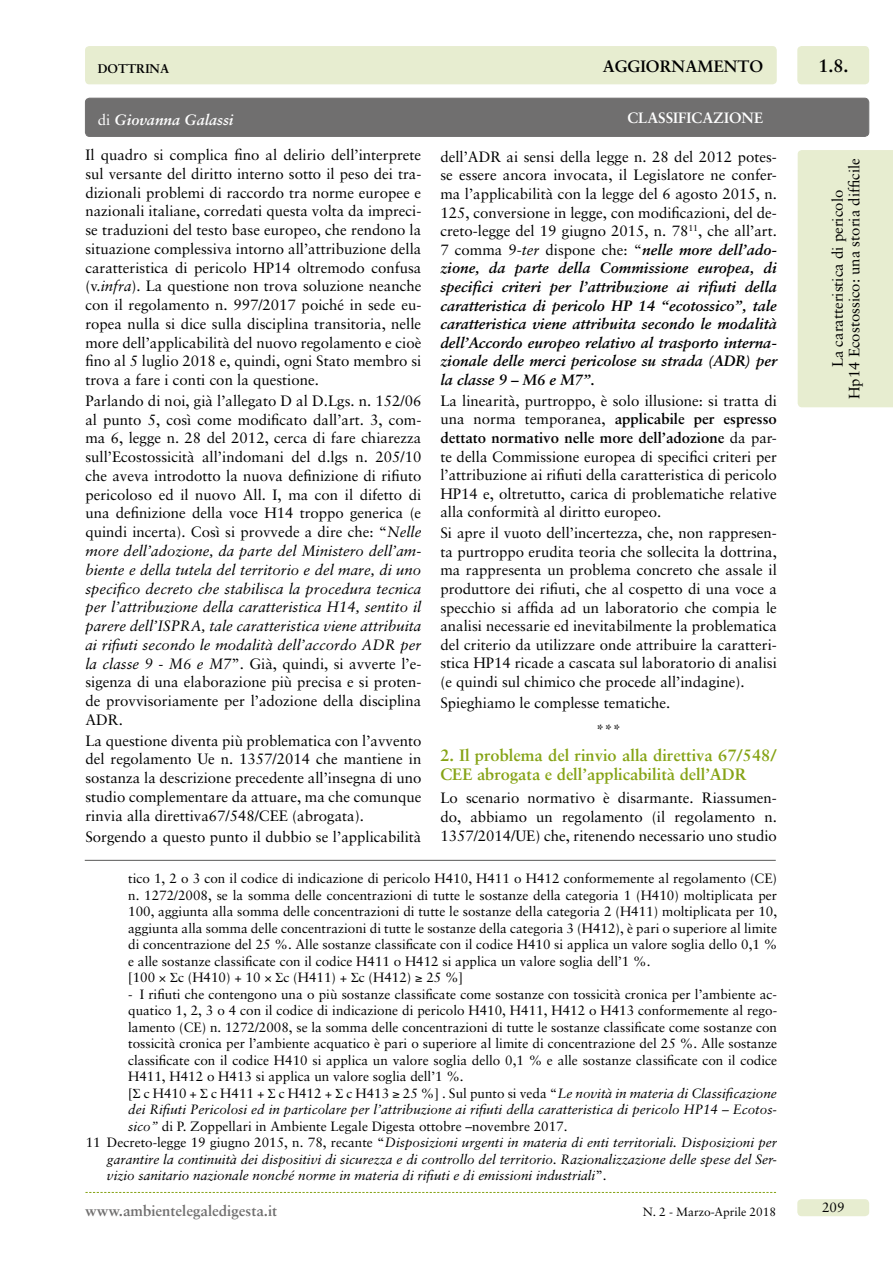
<style>
.page{position:relative;width:893px;height:1263px;background:#fff}
.page>*{position:absolute;margin:0;border:0;box-sizing:border-box;transform-origin:0 0}
.t1{font:700 18px "Sabon";color:#000}
.t2{font:700 16.5px/19.5px "Sabon";color:#86a315}
.t3{font:700 16.5px "Sabon";color:#000}
.t4{font:15px/18.8px "Sabon";color:#000;text-align:justify}
.t5{font:italic 700 15px/18.6px "Sabon";color:#000;text-align:justify}
.t6{font:700 15px "Sabon";color:#706f6f}
.t7{font:italic 700 15px "Sabon";color:#fff}
.t8{font:700 15px "Sabon";color:#fff}
.t9{font:13.5px/16.5px "Sabon";color:#000}
.t10{font:italic 13.5px "Sabon";color:#000}
.t11{font:700 12.6px "Sabon";color:#000}
.t12{font:12px "Sabon";letter-spacing:-.005em;color:#000}
.s1{font-weight:400;font-style:normal}
.s2{font-style:italic}
.s3{font-weight:400}
.s4{font-weight:700}
.s5{font-family:"Times New Roman"}
.s6{font-style:normal}
</style>
<div class="page">
<div style="left:797px;top:46px;width:72px;height:38px;background:#e7edd0;border-radius:4px"></div>
<div style="left:85px;top:46px;width:692px;height:38px;background:#e7edd0;border-radius:4px"></div>
<div style="left:797px;top:1199px;width:72px;height:17px;background:#e7edd0;border-radius:4px"></div>
<svg style="left:85px;top:1192px;width:691px;height:1px"></svg>
<div style="left:85px;top:98px;width:784px;height:38px;background:#706f6f;border-radius:4px"></div>
<div style="left:85px;top:98px;width:784px;height:39px;border:1px solid #706f6f;border-radius:4px"></div>
<div style="left:798px;top:150px;width:95px;height:257px;background:#e7edd0"></div>
<hr style="left:85px;top:860px;width:691px;height:1px;background:#575756">
<p class="t11" style="left:98px;top:61px;width:73px">DOTTRINA</p>
<p class="t1" style="left:818px;top:55px;width:32px">1.8.</p>
<p class="t8" style="left:627px;top:108px;width:137px">CLASSIFICAZIONE</p>
<p class="t3" style="left:603px;top:56px;width:162px">AGGIORNAMENTO</p>
<p class="t7" style="left:98px;top:111px;width:137px"><span class="s1">di</span> Giovanna Galassi</p>
<p class="t4" style="left:85px;top:145px;width:337px">Il quadro si complica fino al delirio dell’interprete sul versante del diritto interno sotto il peso dei tra&shy;dizionali problemi di raccordo tra norme europee e nazionali italiane, corredati questa volta da impreci&shy;se traduzioni del testo base europeo, che rendono la situazione complessiva intorno all’attribuzione della caratteristica di pericolo HP14 oltremodo confusa (v.<span class="s2">infra</span>). La questione non trova soluzione neanche con il regolamento n. 997/2017 poiché in sede eu&shy;ropea nulla si dice sulla disciplina transitoria, nelle more dell’applicabilità del nuovo regolamento e cioè fino al 5 luglio 2018 e, quindi, ogni Stato membro si trova a fare i conti con la questione.</p>
<p class="t4" style="left:85px;top:391px;width:337px">Parlando di noi, già l’allegato D al D.Lgs. n. 152/06 al punto 5, così come modificato dall’art. 3, com&shy;ma 6, legge n. 28 del 2012, cerca di fare chiarezza sull’Ecostossicità all’indomani del d.lgs n. 205/10 che aveva introdotto la nuova definizione di rifiuto pericoloso ed il nuovo All. I, ma con il difetto di una definizione della voce H14 troppo generica (e quindi incerta). Così si provvede a dire che: “<span class="s2">Nelle more dell’adozione, da parte del Ministero dell’am&shy;biente e della tutela del territorio e del mare, di uno specifico decreto che stabilisca la procedura tecnica per l’attribuzione della caratteristica H14, sentito il parere dell’ISPRA, tale caratteristica viene attribuita ai rifiuti secondo le modalità dell’accordo ADR per la classe 9 - M6 e M7</span>”. Già, quindi, si avverte l’e&shy;sigenza di una elaborazione più precisa e si proten&shy;de provvisoriamente per l’adozione della disciplina ADR.</p>
<p class="t4" style="left:85px;top:731px;width:337px">La questione diventa più problematica con l’avvento del regolamento Ue n. 1357/2014 che mantiene in sostanza la descrizione precedente all’insegna di uno studio complementare da attuare, ma che comunque rinvia alla direttiva67/548/CEE (abrogata).</p>
<p class="t4" style="left:85px;top:827px;width:337px">Sorgendo a questo punto il dubbio se l’applicabilità</p>
<p class="t5" style="left:440px;top:147px;width:338px"><span class="s1">dell’ADR ai sensi della legge n. 28 del 2012 potes&shy;se essere ancora invocata, il Legislatore ne confer&shy;ma l’applicabilità con la legge del 6 agosto 2015, n.<br>125, conversione in legge, con modificazioni, del de&shy;creto-legge del 19 giugno 2015, n. 78</span><sup>11</sup><span class="s1">, che all’art.<br>7 comma 9-</span><span class="s3">ter</span> <span class="s1">dispone che: “</span>nelle more dell’ado&shy;zione, da parte della Commissione europea, di specifici criteri per l’attribuzione ai rifiuti della caratteristica di pericolo HP 14 “ecotossico”, tale caratteristica viene attribuita secondo le modalità dell’Accordo europeo relativo al trasporto interna&shy;zionale delle merci pericolose su strada (ADR) per la classe 9 – M6 e M7”.</p>
<p class="t4" style="left:440px;top:391px;width:338px">La linearità, purtroppo, è solo illusione: si tratta di una norma temporanea, <span class="s4">applicabile per espresso dettato normativo nelle more dell’adozione</span> da par&shy;te della Commissione europea di specifici criteri per l’attribuzione ai rifiuti della caratteristica di pericolo HP14 e, oltretutto, carica di problematiche relative alla conformità al diritto europeo.</p>
<p class="t4" style="left:440px;top:523px;width:338px">Si apre il vuoto dell’incertezza, che, non rappresen&shy;ta purtroppo erudita teoria che sollecita la dottrina, ma rappresenta un problema concreto che assale il produttore dei rifiuti, che al cospetto di una voce a specchio si affida ad un laboratorio che compia le analisi necessarie ed inevitabilmente la problematica del criterio da utilizzare onde attribuire la caratteri&shy;stica HP14 ricade a cascata sul laboratorio di analisi (e quindi sul chimico che procede all’indagine).</p>
<p class="t4" style="left:596px;top:689px;width:76px;line-height:27.3px;text-indent:-156px">Spieghiamo le complesse tematiche. ***</p>
<p class="t2" style="left:440px;top:745px;width:338px">2. Il problema del rinvio alla direttiva 67/548/<br>CEE abrogata e dell’applicabilità dell’ADR</p>
<p class="t4" style="left:440px;top:789px;width:338px">Lo scenario normativo è disarmante. Riassumen&shy;do, abbiamo un regolamento (il regolamento n.<br>1357/2014/UE) che, ritenendo necessario uno studio</p>
<p class="t9" style="left:128px;top:870px;width:650px">tico 1, 2 o 3 con il codice di indicazione di pericolo H410, H411 o H412 conformemente al regolamento (CE) n. 1272/2008, se la somma delle concentrazioni di tutte le sostanze della categoria 1 (H410) moltiplicata per 100, aggiunta alla somma delle concentrazioni di tutte le sostanze della categoria 2 (H411) moltiplicata per 10, aggiunta alla somma delle concentrazioni di tutte le sostanze della categoria 3 (H412), è pari o superiore al limite di concentrazione del 25 %. Alle sostanze classificate con il codice H410 si applica un valore soglia dello 0,1 % e alle sostanze classificate con il codice H411 o H412 si applica un valore soglia dell’1 %.<br>[100 × <span class="s5">Σ</span>c (H410) + 10 × <span class="s5">Σ</span>c (H411) + <span class="s5">Σ</span>c (H412) ≥ 25 %]</p>
<p class="t9" style="left:128px;top:986px;width:650px">- I rifiuti che contengono una o più sostanze classificate come sostanze con tossicità cronica per l’ambiente ac-</p>
<p class="t9" style="left:128px;top:1002px;width:650px">quatico 1, 2, 3 o 4 con il codice di indicazione di pericolo H410, H411, H412 o H413 conformemente al rego-</p>
<p class="t9" style="left:128px;top:1019px;width:650px">lamento (CE) n. 1272/2008, se la somma delle concentrazioni di tutte le sostanze classificate come sostanze con</p>
<p class="t9" style="left:128px;top:1035px;width:650px">tossicità cronica per l’ambiente acquatico è pari o superiore al limite di concentrazione del 25 %. Alle sostanze</p>
<p class="t9" style="left:128px;top:1052px;width:650px">classificate con il codice H410 si applica un valore soglia dello 0,1 % e alle sostanze classificate con il codice</p>
<p class="t9" style="left:128px;top:1068px;width:337px">H411, H412 o H413 si applica un valore soglia dell’1 %.</p>
<p class="t9" style="left:128px;top:1085px;width:650px">[<span class="s5">Σ</span> c H410 + <span class="s5">Σ</span> c H411 + <span class="s5">Σ</span> c H412 + <span class="s5">Σ</span> c H413 ≥ 25 %] . Sul punto si veda “<span class="s2">Le novità in materia di Classificazione</span></p>
<p class="t10" style="left:128px;top:1102px;width:650px">dei Rifiuti Pericolosi ed in particolare per l’attribuzione ai rifiuti della caratteristica di pericolo HP14 – Ecotos-</p>
<p class="t9" style="left:128px;top:1118px;width:441px"><span class="s2">sico”</span> di P. Zoppellari in Ambiente Legale Digesta ottobre –novembre 2017.</p>
<p class="t10" style="left:86px;top:1135px;width:693px"><span class="s6">11 Decreto-legge 19 giugno 2015, n. 78, recante “</span>Disposizioni urgenti in materia di enti territoriali. Disposizioni per</p>
<p class="t10" style="left:107px;top:1151px;width:672px">garantire la continuità dei dispositivi di sicurezza e di controllo del territorio. Razionalizzazione delle spese del Ser-</p>
<p class="t10" style="left:107px;top:1168px;width:501px">vizio sanitario nazionale nonché norme in materia di rifiuti e di emissioni industriali<span class="s6">”.</span></p>
<p class="t6" style="left:85px;top:1202px;width:194px">www.ambientelegaledigesta.it</p>
<p class="t12" style="left:643px;top:1205px;width:135px">N. 2 - Marzo-Aprile 2018</p>
<p class="t4" style="left:829px;top:399px;width:242px;line-height:16.5px;text-align:center;rotate:-90deg">La caratteristica di pericolo<br>Hp14 Ecostossico: una storia difficile</p>
<p class="t9" style="left:822px;top:1199px;width:24px">209</p>
</div>
